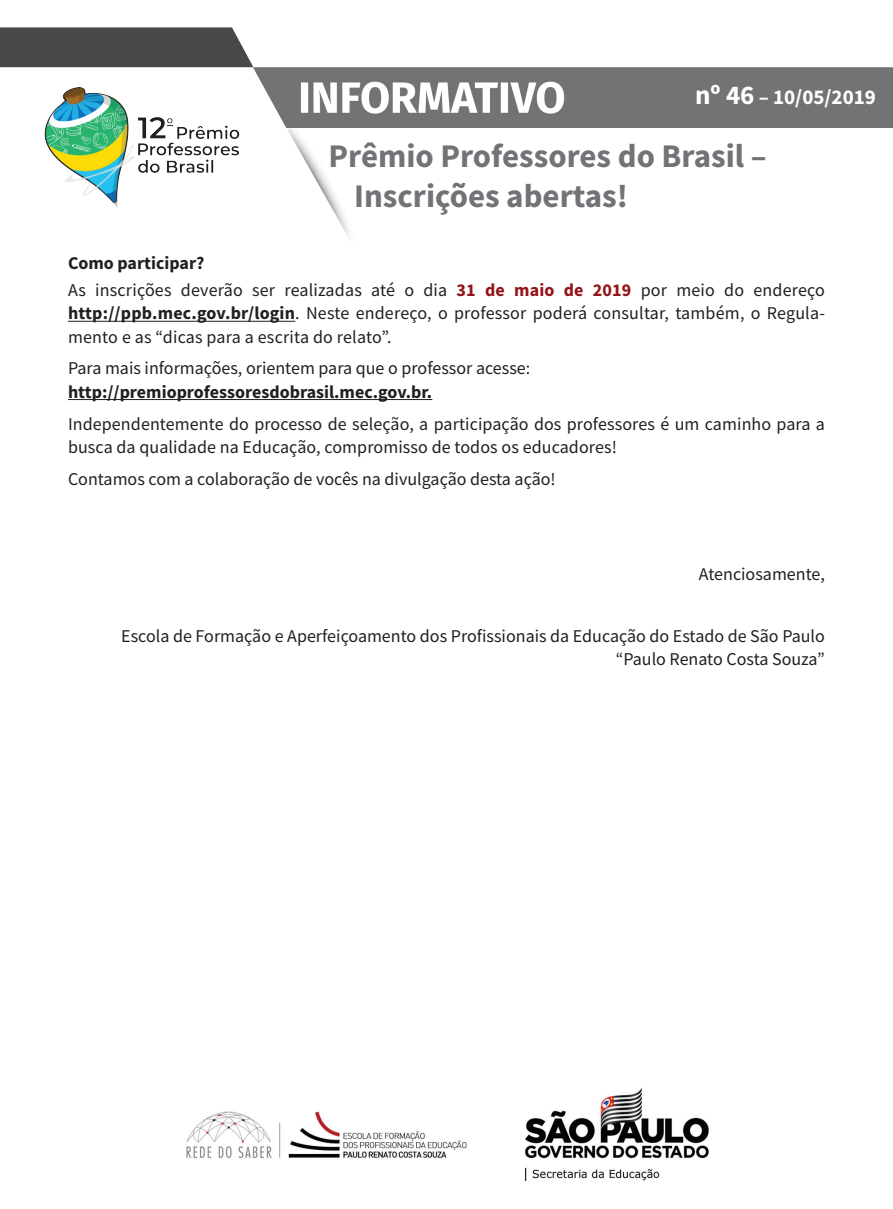
<style>
.page{position:relative;width:893px;height:1209px;background:#fff}
.page>*{position:absolute;margin:0;border:0;box-sizing:border-box;transform-origin:0 0}
.Titulo{font:700 33px/39.6px "Source Sans Pro";color:#737277}
.t1{font:700 21px "Source Sans Pro";color:#fff}
.texto_corrido{font:18px/23.2px "Source Sans Pro";color:#231f20}
.texto_corrido-2{font:700 18px "Source Sans Pro";color:#231f20}
.s1{font-size:27px}
.s2{font-weight:700;color:#921418}
.s3{font-weight:700}
</style>
<div class="page">
<img style="left:0;top:27px;width:893px;height:212px">
<img style="left:186px;top:1088px;width:523px;height:93px">
<hr style="left:68px;top:321px;width:227px;height:1px;background:#231f20">
<hr style="left:68px;top:399px;width:364px;height:1px;background:#231f20">
<svg style="left:1px;top:94px;width:311px;height:109px"></svg>
<img style="left:41px;top:88px;width:198px;height:119px">
<p class="t1" style="left:695px;top:83px;width:182px"><span class="s1">nº 46</span> – 10/05/2019</p>
<p class="Titulo" style="left:354px;top:136px;width:414px;text-indent:-26px">Prêmio Professores do Brasil –<br>Inscrições abertas!</p>
<p class="texto_corrido-2" style="left:68px;top:250px;width:138px">Como participar?</p>
<p class="texto_corrido" style="left:68px;top:278px;width:758px;text-align:justify">As inscrições deverão ser realizadas até o dia <span class="s2">31 de maio de 2019</span> por meio do endereço <span class="s3">http://ppb.mec.gov.br/login</span>. Neste endereço, o professor poderá consultar, também, o Regula&shy;mento e as “dicas para a escrita do relato”.</p>
<p class="texto_corrido" style="left:68px;top:357px;width:464px">Para mais informações, orientem para que o professor acesse: <span class="s3">http://premioprofessoresdobrasil.mec.gov.br.</span></p>
<p class="texto_corrido" style="left:68px;top:412px;width:758px">Independentemente do processo de seleção, a participação dos professores é um caminho para a busca da qualidade na Educação, compromisso de todos os educadores!</p>
<p class="texto_corrido" style="left:68px;top:467px;width:489px">Contamos com a colaboração de vocês na divulgação desta ação!</p>
<p class="texto_corrido" style="left:699px;top:562px;width:128px">Atenciosamente,</p>
<p class="texto_corrido" style="left:121px;top:624px;width:705px">Escola de Formação e Aperfeiçoamento dos Profissionais da Educação do Estado de São Paulo</p>
<p class="texto_corrido" style="left:616px;top:647px;width:211px">“Paulo Renato Costa Souza”</p>
</div>
